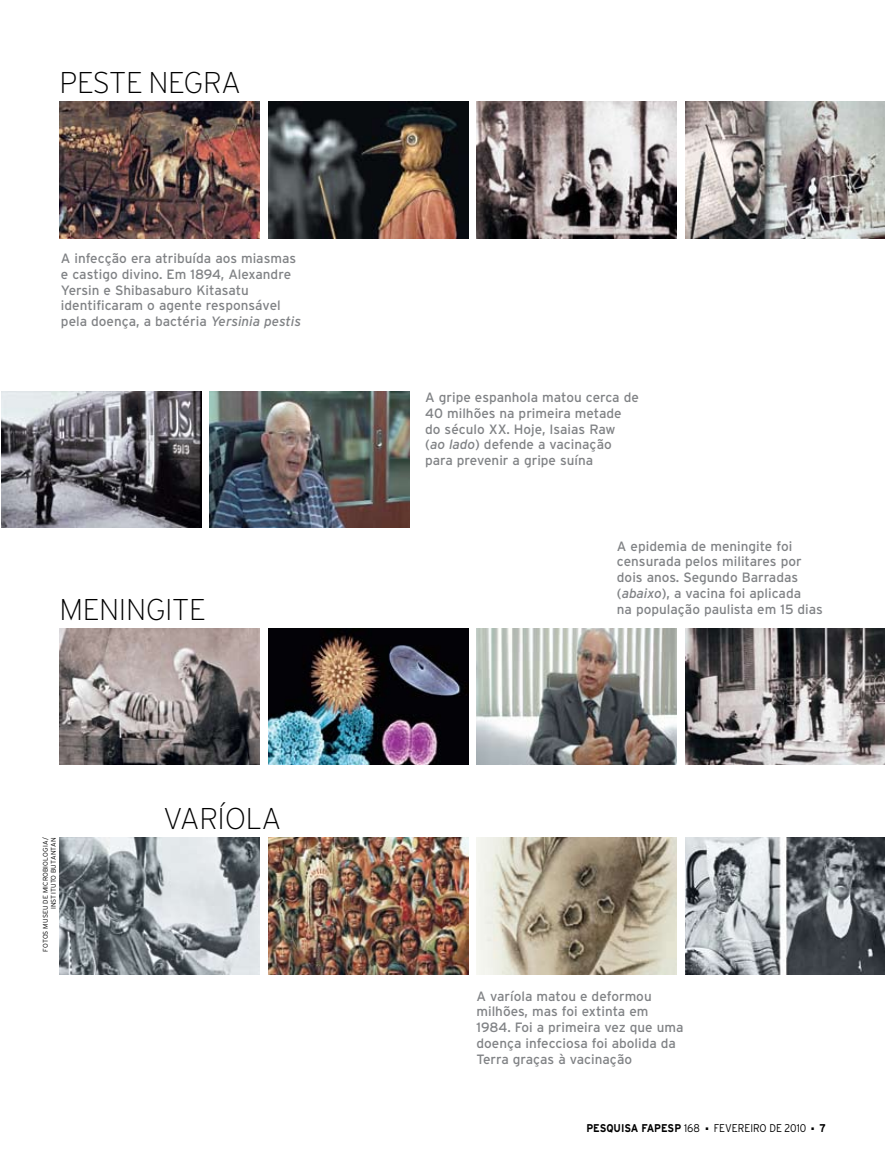
<style>
.page{position:relative;width:885px;height:1170px;background:#fff}
.page>*{position:absolute;margin:0;border:0;box-sizing:border-box;transform-origin:0 0}
.t1{font:200 30px "Interstate";letter-spacing:-.015em;color:#000}
.t2{font:13.5px/15.8px "Interstate";color:#808285}
.t3{font:700 11.25px "Interstate";color:#000;scale:.9 1}
.t4{font:300 11.25px "Interstate";color:#000;scale:.9 1}
.t5{font:300 6.75px/8.1px "Interstate";letter-spacing:.025em;color:#000;text-align:right}
.s1{font-style:italic}
.s2{font-weight:300}
</style>
<div class="page">
<img style="left:60px;top:628px;width:199px;height:136px">
<img style="left:60px;top:837px;width:199px;height:136px">
<img style="left:60px;top:102px;width:199px;height:136px">
<img style="left:268px;top:628px;width:200px;height:136px">
<img style="left:268px;top:837px;width:200px;height:136px">
<img style="left:268px;top:102px;width:200px;height:136px">
<img style="left:476px;top:628px;width:200px;height:136px">
<img style="left:476px;top:837px;width:200px;height:136px">
<img style="left:476px;top:102px;width:200px;height:136px">
<img style="left:685px;top:628px;width:199px;height:136px">
<img style="left:685px;top:837px;width:199px;height:136px">
<img style="left:685px;top:102px;width:199px;height:136px">
<img style="left:1px;top:391px;width:200px;height:136px">
<img style="left:210px;top:391px;width:200px;height:136px">
<h1 class="t1" style="left:60px;top:66px;width:183px">PESTE NEGRA</h1>
<p class="t2" style="left:61px;top:250px;width:242px">A infecção era atribuída aos miasmas e castigo divino. Em 1894, Alexandre Yersin e Shibasaburo Kitasatu identificaram o agente responsável pela doença, a bactéria <span class="s1">Yersinia pestis</span></p>
<h1 class="t1" style="left:60px;top:592px;width:148px">MENINGITE</h1>
<p class="t5" style="left:41px;top:951px;width:116px;rotate:-90deg">FOTOS MUSEU DE M ICROBIOLOGIA/<br>I NSTITUTO BUTANTAN</p>
<h1 class="t1" style="left:163px;top:802px;width:120px">VARÍOLA</h1>
<p class="t2" style="left:425px;top:389px;width:215px">A gripe espanhola matou cerca de<br>40 milhões na primeira metade do século XX. Hoje, Isaias Raw<br>(<span class="s1">ao lado</span>) defende a vacinação para prevenir a gripe suína</p>
<p class="t2" style="left:617px;top:537px;width:207px">A epidemia de meningite foi censurada pelos militares por dois anos. Segundo Barradas (<span class="s1">abaixo</span>), a vacina foi aplicada<br>na população paulista em 15 dias</p>
<p class="t2" style="left:476px;top:987px;width:208px">A varíola matou e deformou milhões, mas foi extinta em<br>1984. Foi a primeira vez que uma doença infecciosa foi abolida da<br>Terra graças à vacinação</p>
<p class="t3" style="left:586px;top:1121px;width:128px">PESQUISA FAPESP <span class="s2">168</span></p>
<p class="t4" style="left:705px;top:1121px;width:113px">■ FEVEREIRO DE 2010</p>
<p class="t3" style="left:811px;top:1121px;width:17px">■ 7</p>
</div>
